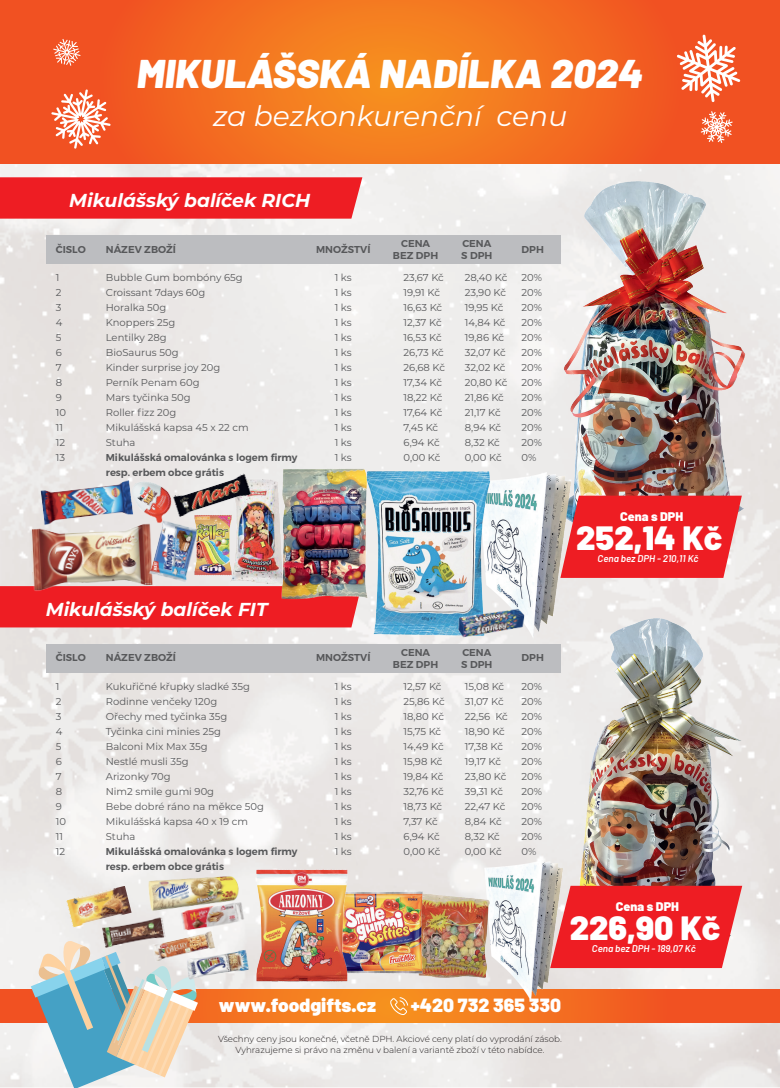
<style>
.page{position:relative;width:780px;height:1088px;background:#fff}
.page>*{position:absolute;margin:0;border:0;box-sizing:border-box;transform-origin:0 0}
.t1{font:italic 900 40.25px "Barlow";color:#fff}
.t2{font:900 33.75px "Barlow";color:#fff}
.t3{font:italic 28.12px "Montserrat";color:#fff}
.t4{font:900 19.12px "Barlow";color:#fff}
.t5{font:italic 700 18.75px "Montserrat";color:#fff}
.t6{font:900 12.62px "Barlow";color:#fff}
.t7{font:10px/15px "Montserrat";color:#57585a}
.t8{font:600 10px/12px "Montserrat";color:#57585a}
.t9{font:italic 600 9.88px "Barlow";color:#fff}
.t10{font:300 8.75px/10.5px "Montserrat";color:#231f20;text-align:center}
</style>
<div class="page">
<img style="left:0;top:163px;width:779px;height:925px">
<svg style="left:0;top:989px;width:780px;height:34px;background:#f36a20"></svg>
<div style="left:0;top:177px;width:362px;height:42px;background:#ee1d23"></div>
<div style="left:46px;top:236px;width:514px;height:28px;background:#bcbdc0"></div>
<div style="left:0;top:586px;width:361px;height:41px;background:#ee1d23"></div>
<div style="left:46px;top:644px;width:514px;height:29px;background:#bcbdc0"></div>
<svg style="left:0;top:0;width:780px;height:163px;background:#f26921"></svg>
<svg style="left:390px;top:1003px;width:18px;height:12px"></svg>
<svg style="left:676px;top:35px;width:64px;height:67px"></svg>
<svg style="left:700px;top:111px;width:32px;height:32px"></svg>
<svg style="left:51px;top:89px;width:60px;height:60px"></svg>
<svg style="left:53px;top:39px;width:28px;height:27px"></svg>
<svg style="left:31px;top:940px;width:167px;height:148px"></svg>
<img style="left:501px;top:181px;width:279px;height:376px">
<svg style="left:596px;top:496px;width:145px;height:82px;background:#ed292e"></svg>
<img style="left:514px;top:607px;width:266px;height:362px">
<div style="left:585px;top:886px;width:157px;height:82px;background:#ee1d23"></div>
<img style="left:449px;top:457px;width:147px;height:196px">
<img style="left:460px;top:847px;width:125px;height:167px">
<img style="left:384px;top:878px;width:126px;height:125px">
<img style="left:30px;top:522px;width:124px;height:71px">
<img style="left:362px;top:467px;width:134px;height:174px">
<img style="left:277px;top:464px;width:97px;height:137px">
<img style="left:36px;top:478px;width:84px;height:51px">
<img style="left:120px;top:466px;width:66px;height:65px">
<img style="left:148px;top:515px;width:50px;height:70px">
<img style="left:454px;top:603px;width:75px;height:41px">
<img style="left:198px;top:472px;width:118px;height:118px">
<img style="left:171px;top:472px;width:83px;height:47px">
<img style="left:181px;top:514px;width:63px;height:62px">
<img style="left:66px;top:886px;width:66px;height:41px">
<img style="left:178px;top:918px;width:63px;height:18px">
<img style="left:362px;top:888px;width:62px;height:89px">
<img style="left:143px;top:870px;width:98px;height:48px">
<img style="left:241px;top:862px;width:121px;height:130px">
<img style="left:99px;top:914px;width:67px;height:38px">
<img style="left:179px;top:947px;width:78px;height:36px">
<img style="left:149px;top:928px;width:70px;height:36px">
<h1 class="t1" style="left:137px;top:48px;width:507px">MIKULÁŠSKÁ NADÍLKA 2024</h1>
<h3 class="t3" style="left:213px;top:97px;width:356px">za bezkonkurenční cenu</h3>
<h3 class="t5" style="left:69px;top:187px;width:242px">Mikulášský balíček RICH</h3>
<p class="t8" style="left:56px;top:243px;width:32px">ČISLO</p>
<p class="t7" style="left:56px;top:270px;width:12px">1<br>2<br>3<br>4<br>5<br>6<br>7<br>8<br>9<br>10<br>11<br>12<br>13</p>
<p class="t7" style="left:106px;top:270px;width:144px">Bubble Gum bombóny 65g<br>Croissant 7days 60g<br>Horalka 50g<br>Knoppers 25g<br>Lentilky 28g<br>BioSaurus 50g<br>Kinder surprise joy 20g<br>Perník Penam 60g<br>Mars tyčinka 50g<br>Roller fizz 20g<br>Mikulášská kapsa 45 x 22 cm<br>Stuha</p>
<p class="t8" style="left:393px;top:237px;width:47px;text-align:center">CENA<br>BEZ DPH</p>
<p class="t8" style="left:461px;top:237px;width:33px">CENA<br>S DPH</p>
<p class="t8" style="left:106px;top:243px;width:72px">NÁZEV ZBOŽÍ</p>
<p class="t8" style="left:316px;top:243px;width:56px">MNOŽSTVÍ</p>
<p class="t8" style="left:521px;top:243px;width:24px">DPH</p>
<p class="t7" style="left:335px;top:270px;width:18px;text-align:justify">1 ks 1 ks 1 ks 1 ks 1 ks 1 ks 1 ks 1 ks 1 ks 1 ks 1 ks 1 ks 1 ks</p>
<p class="t7" style="left:403px;top:270px;width:43px">23,67 Kč<br>19,91 Kč<br>16,63 Kč<br>12,37 Kč<br>16,53 Kč<br>26,73 Kč<br>26,68 Kč<br>17,34 Kč<br>18,22 Kč<br>17,64 Kč<br>7,45 Kč<br>6,94 Kč<br>0,00 Kč</p>
<p class="t7" style="left:465px;top:270px;width:44px">28,40 Kč<br>23,90 Kč<br>19,95 Kč<br>14,84 Kč<br>19,86 Kč<br>32,07 Kč<br>32,02 Kč<br>20,80 Kč<br>21,86 Kč<br>21,17 Kč<br>8,94 Kč<br>8,32 Kč<br>0,00 Kč</p>
<p class="t7" style="left:521px;top:270px;width:22px;text-align:justify">20% 20% 20% 20% 20% 20% 20% 20% 20% 20% 20% 20% 0%</p>
<p class="t8" style="left:106px;top:450px;width:193px;line-height:15px">Mikulášská omalovánka s logem firmy resp. erbem obce grátis</p>
<h3 class="t5" style="left:46px;top:595px;width:223px">Mikulášský balíček FIT</h3>
<p class="t8" style="left:56px;top:652px;width:32px">ČISLO</p>
<p class="t7" style="left:56px;top:679px;width:12px">1<br>2<br>3<br>4<br>5<br>6<br>7<br>8<br>9<br>10<br>11<br>12</p>
<p class="t7" style="left:335px;top:679px;width:18px;text-align:justify">1 ks 1 ks 1 ks 1 ks 1 ks 1 ks 1 ks 1 ks 1 ks 1 ks 1 ks 1 ks</p>
<p class="t7" style="left:403px;top:679px;width:43px">12,57 Kč<br>25,86 Kč<br>18,80 Kč<br>15,75 Kč<br>14,49 Kč<br>15,98 Kč<br>19,84 Kč<br>32,76 Kč<br>18,73 Kč<br>7,37 Kč<br>6,94 Kč<br>0,00 Kč</p>
<p class="t7" style="left:465px;top:679px;width:45px">15,08 Kč<br>31,07 Kč<br>22,56 Kč<br>18,90 Kč<br>17,38 Kč<br>19,17 Kč<br>23,80 Kč<br>39,31 Kč<br>22,47 Kč<br>8,84 Kč<br>8,32 Kč<br>0,00 Kč</p>
<p class="t7" style="left:521px;top:679px;width:22px;text-align:justify">20% 20% 20% 20% 20% 20% 20% 20% 20% 20% 20% 0%</p>
<p class="t8" style="left:393px;top:646px;width:47px;text-align:center">CENA<br>BEZ DPH</p>
<p class="t8" style="left:461px;top:646px;width:33px">CENA<br>S DPH</p>
<p class="t8" style="left:106px;top:652px;width:72px">NÁZEV ZBOŽÍ</p>
<p class="t8" style="left:316px;top:652px;width:56px">MNOŽSTVÍ</p>
<p class="t8" style="left:521px;top:652px;width:24px">DPH</p>
<p class="t7" style="left:106px;top:679px;width:159px">Kukuřičné křupky sladké 35g<br>Rodinne venčeky 120g<br>Ořechy med tyčinka 35g<br>Tyčinka cini minies 25g<br>Balconi Mix Max 35g<br>Nestlé musli 35g<br>Arizonky 70g<br>Nim2 smile gumi 90g<br>Bebe dobré ráno na měkce 50g<br>Mikulášská kapsa 40 x 19 cm<br>Stuha</p>
<p class="t8" style="left:106px;top:844px;width:193px;line-height:15px">Mikulášská omalovánka s logem firmy resp. erbem obce grátis</p>
<p class="t6" style="left:620px;top:509px;width:65px">Cena s DPH</p>
<p class="t9" style="left:597px;top:552px;width:103px">Cena bez DPH - 210,11 Kč</p>
<h2 class="t2" style="left:576px;top:517px;width:148px">252,14 Kč</h2>
<p class="t6" style="left:616px;top:899px;width:65px">Cena s DPH</p>
<p class="t9" style="left:592px;top:943px;width:105px">Cena bez DPH - 189,07 Kč</p>
<h2 class="t2" style="left:569px;top:907px;width:152px">226,90 Kč</h2>
<h3 class="t4" style="left:219px;top:993px;width:159px">www.foodgifts.cz</h3>
<h3 class="t4" style="left:410px;top:993px;width:152px">+420 732 365 330</h3>
<p class="t10" style="left:218px;top:1033px;width:345px">Všechny ceny jsou konečné, včetně DPH. Akciové ceny platí do vyprodání zásob.<br>Vyhrazujeme si právo na změnu v balení a variantě zboží v této nabídce.</p>
</div>
